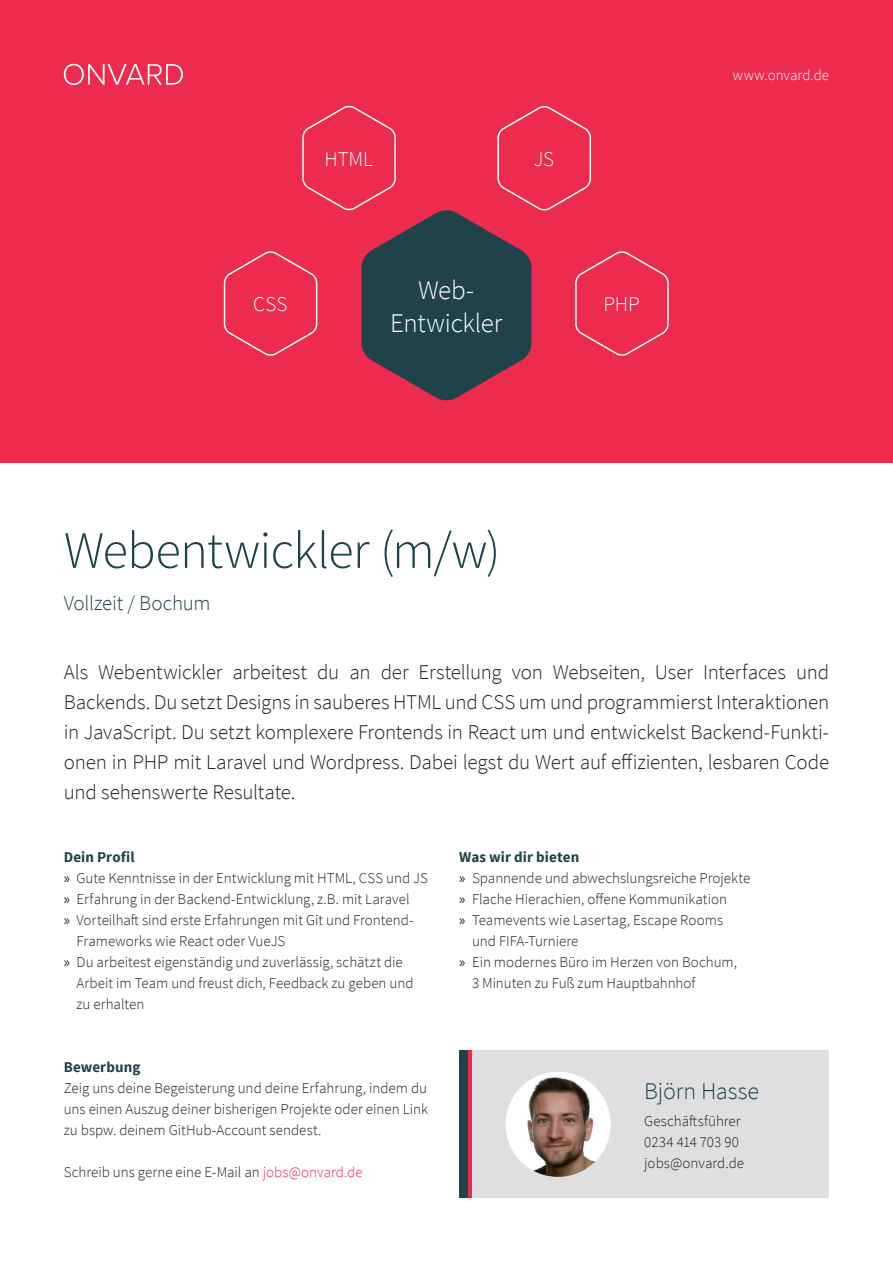
<style>
.page{position:relative;width:893px;height:1263px;background:#fff}
.page>*{position:absolute;margin:0;border:0;box-sizing:border-box;transform-origin:0 0}
.Head_Dunkelblau{font:300 52.5px "Source Sans Pro";letter-spacing:-.015em;color:#1f4348}
.t1{font:300 27px "Source Sans Pro";letter-spacing:-.01em;color:#fff}
.Sub_White{font:300 24px "Source Sans Pro";letter-spacing:-.005em;color:#1f4348}
.Head_Dunkelblau-2{font:300 21px/30px "Source Sans Pro";letter-spacing:-.01em;color:#231f20;text-align:justify}
.Head_Dunkelblau-3{font:300 21px "Source Sans Pro";letter-spacing:-.01em;color:#1f4348}
.t2{font:300 21px "Source Sans Pro";letter-spacing:-.01em;color:#fff}
.Head_Dunkelblau-4{font:300 15px/21px "Source Sans Pro";color:#231f20}
.Copy_Black{font:300 15px "Source Sans Pro";color:#231f20}
.Sub_White-2{font:700 15px "Source Sans Pro";letter-spacing:.005em;color:#1f4348}
.Copy_White{font:300 15px "Source Sans Pro";color:#fff}
.s1{font-family:"Myriad Pro";font-weight:400}
.s2{color:#ed2b4e}
</style>
<div class="page">
<div style="left:459px;top:1051px;width:370px;height:147px;background:#dfdfe1"></div>
<div style="left:459px;top:1051px;width:13px;height:147px;background:#ed2b4e"></div>
<div style="left:0;top:0;width:893px;height:463px;background:#ed2b4e"></div>
<svg style="left:64px;top:64px;width:119px;height:21px"></svg>
<div style="left:459px;top:1051px;width:9px;height:147px;background:#1f4348"></div>
<img style="left:512px;top:1072px;width:99px;height:105px">
<svg style="left:223px;top:105px;width:446px;height:296px"></svg>
<p class="t2" style="left:325px;top:146px;width:50px">HTML</p>
<p class="t2" style="left:534px;top:146px;width:22px">JS</p>
<p class="t2" style="left:253px;top:292px;width:36px">CSS</p>
<p class="t1" style="left:418px;top:274px;width:58px">Web-</p>
<p class="t1" style="left:390px;top:306px;width:114px">Entwickler</p>
<p class="t2" style="left:604px;top:292px;width:38px">PHP</p>
<p class="Head_Dunkelblau" style="left:64px;top:518px;width:438px">Webentwickler (m/w)</p>
<p class="Head_Dunkelblau-3" style="left:64px;top:590px;width:148px">Vollzeit / Bochum</p>
<p class="Copy_White" style="left:733px;top:66px;width:98px">www.onvard.de</p>
<p class="Head_Dunkelblau-2" style="left:64px;top:657px;width:767px">Als Webentwickler arbeitest du an der Erstellung von Webseiten, User Interfaces und Backends. Du setzt Designs in sauberes HTML und CSS um und programmierst Interaktionen in JavaScript. Du setzt komplexere Frontends in React um und entwickelst Backend-Funkti&shy;onen in PHP mit Laravel und Wordpress. Dabei legst du Wert auf effizienten, lesbaren Code und sehenswerte Resultate.</p>
<p class="Sub_White-2" style="left:64px;top:847px;width:72px">Dein Profil</p>
<p class="Head_Dunkelblau-4" style="left:64px;top:867px;width:366px"><span class="s1">»</span> Gute Kenntnisse in der Entwicklung mit HTML, CSS und JS</p>
<p class="Head_Dunkelblau-4" style="left:64px;top:888px;width:347px"><span class="s1">»</span> Erfahrung in der Backend-Entwicklung, z.B. mit Laravel</p>
<p class="Head_Dunkelblau-4" style="left:77px;top:909px;width:338px;text-indent:-13px"><span class="s1">»</span> Vorteilhaft sind erste Erfahrungen mit Git und Frontend-<br>Frameworks wie React oder VueJS</p>
<p class="Head_Dunkelblau-4" style="left:77px;top:951px;width:339px;text-indent:-13px"><span class="s1">»</span> Du arbeitest eigenständig und zuverlässig, schätzt die<br>Arbeit im Team und freust dich, Feedback zu geben und zu erhalten</p>
<p class="Sub_White-2" style="left:64px;top:1057px;width:78px">Bewerbung</p>
<p class="Head_Dunkelblau-4" style="left:64px;top:1077px;width:366px;text-align:justify">Zeig uns deine Begeisterung und deine Erfahrung, indem du uns einen Auszug deiner bisherigen Projekte oder einen Link zu bspw. deinem GitHub-Account sendest.</p>
<p class="Head_Dunkelblau-4" style="left:64px;top:1161px;width:300px">Schreib uns gerne eine E-Mail an <span class="s2">jobs@onvard.de</span></p>
<p class="Sub_White-2" style="left:459px;top:847px;width:121px">Was wir dir bieten</p>
<p class="Head_Dunkelblau-4" style="left:459px;top:867px;width:293px"><span class="s1">»</span> Spannende und abwechslungsreiche Projekte</p>
<p class="Head_Dunkelblau-4" style="left:459px;top:888px;width:269px"><span class="s1">»</span> Flache Hierachien, offene Kommunikation</p>
<p class="Head_Dunkelblau-4" style="left:472px;top:909px;width:253px;text-indent:-13px"><span class="s1">»</span> Teamevents wie Lasertag, Escape Rooms und FIFA-Turniere</p>
<p class="Head_Dunkelblau-4" style="left:472px;top:951px;width:266px;text-indent:-13px"><span class="s1">»</span> Ein modernes Büro im Herzen von Bochum,<br>3 Minuten zu Fuß zum Hauptbahnhof</p>
<p class="Sub_White" style="left:644px;top:1077px;width:116px">Björn Hasse</p>
<p class="Copy_Black" style="left:644px;top:1111px;width:98px">Geschäftsführer</p>
<p class="Copy_Black" style="left:644px;top:1132px;width:96px">0234 414 703 90</p>
<p class="Copy_Black" style="left:644px;top:1153px;width:101px">jobs@onvard.de</p>
</div>
